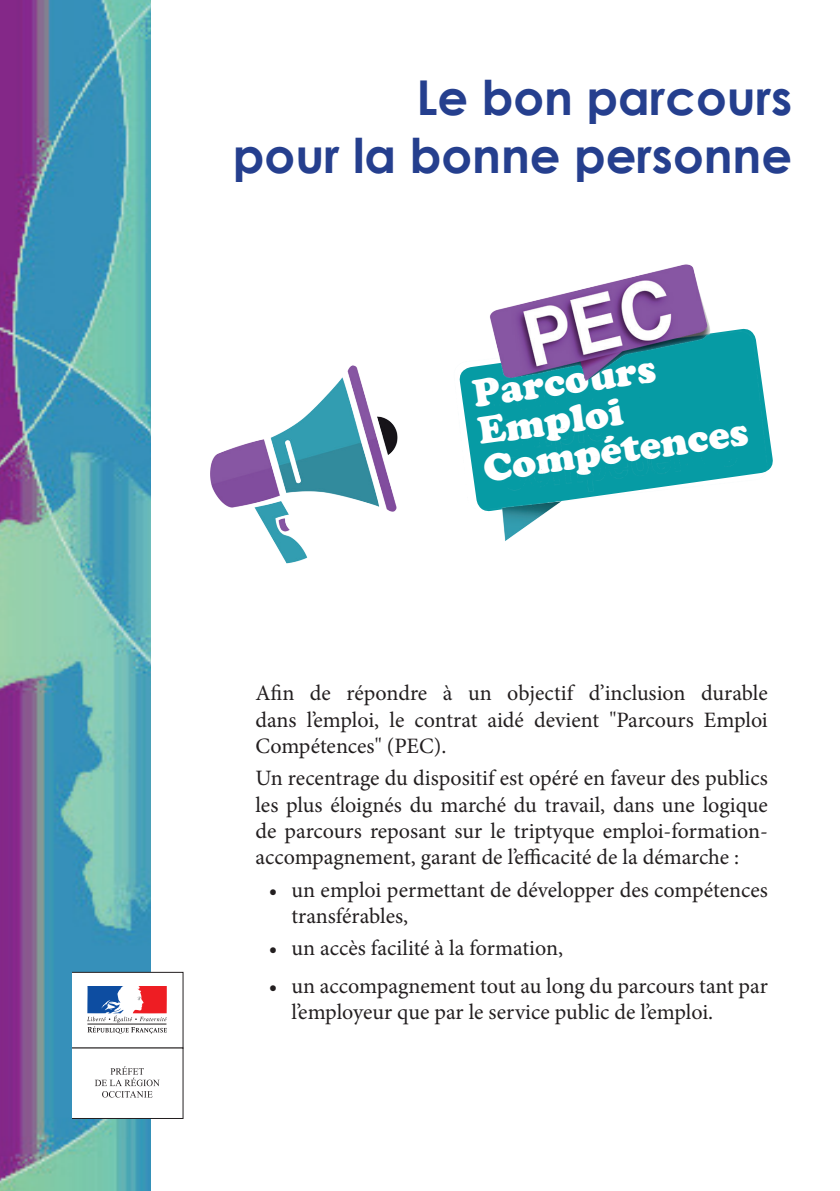
<style>
.page{position:relative;width:840px;height:1191px;background:#fff}
.page>*{position:absolute;margin:0;border:0;box-sizing:border-box;transform-origin:0 0}
.t1{font:700 48px/57.6px "Century Gothic";color:#253f8e;text-align:right}
.t2{font:38px/37.6px "Cooper Black Std";color:#fff}
.t3{font:22px/26.4px "Minion Pro";color:#231f20;text-align:justify}
</style>
<div class="page">
<img style="left:0;top:0;width:150px;height:1191px">
<img style="left:210px;top:264px;width:563px;height:300px">
<div style="left:72px;top:972px;width:111px;height:76px;background:#fff"></div>
<div style="left:72px;top:972px;width:111px;height:76px;border:1px solid #231f20"></div>
<div style="left:72px;top:1048px;width:111px;height:70px;background:#fff"></div>
<div style="left:72px;top:1047px;width:111px;height:72px;border:1px solid #231f20"></div>
<svg style="left:95px;top:1066px;width:64px;height:31px"></svg>
<svg style="left:87px;top:986px;width:80px;height:47px"></svg>
<h1 class="t1" style="left:233px;top:67px;width:560px">Le bon parcours<br>pour la bonne personne</h1>
<h2 class="t2" style="left:470px;top:375px;width:268px;rotate:-8deg">Parcours<br>Emploi<br>Compétences</h2>
<p class="t3" style="left:255px;top:680px;width:513px">Afin de répondre à un objectif d’inclusion durable dans l’emploi, le contrat aidé devient "Parcours Emploi Compétences" (PEC).</p>
<p class="t3" style="left:255px;top:765px;width:513px">Un recentrage du dispositif est opéré en faveur des publics les plus éloignés du marché du travail, dans une logique de parcours reposant sur le triptyque emploi-formation&shy;accompagnement, garant de l’efficacité de la démarche :</p>
<p class="t3" style="left:291px;top:876px;width:477px;text-indent:-23px">• un emploi permettant de développer des compétences transférables,</p>
<p class="t3" style="left:268px;top:935px;width:296px">• un accès facilité à la formation,</p>
<p class="t3" style="left:291px;top:972px;width:477px;text-indent:-23px">• un accompagnement tout au long du parcours tant par l’employeur que par le service public de l’emploi.</p>
</div>
